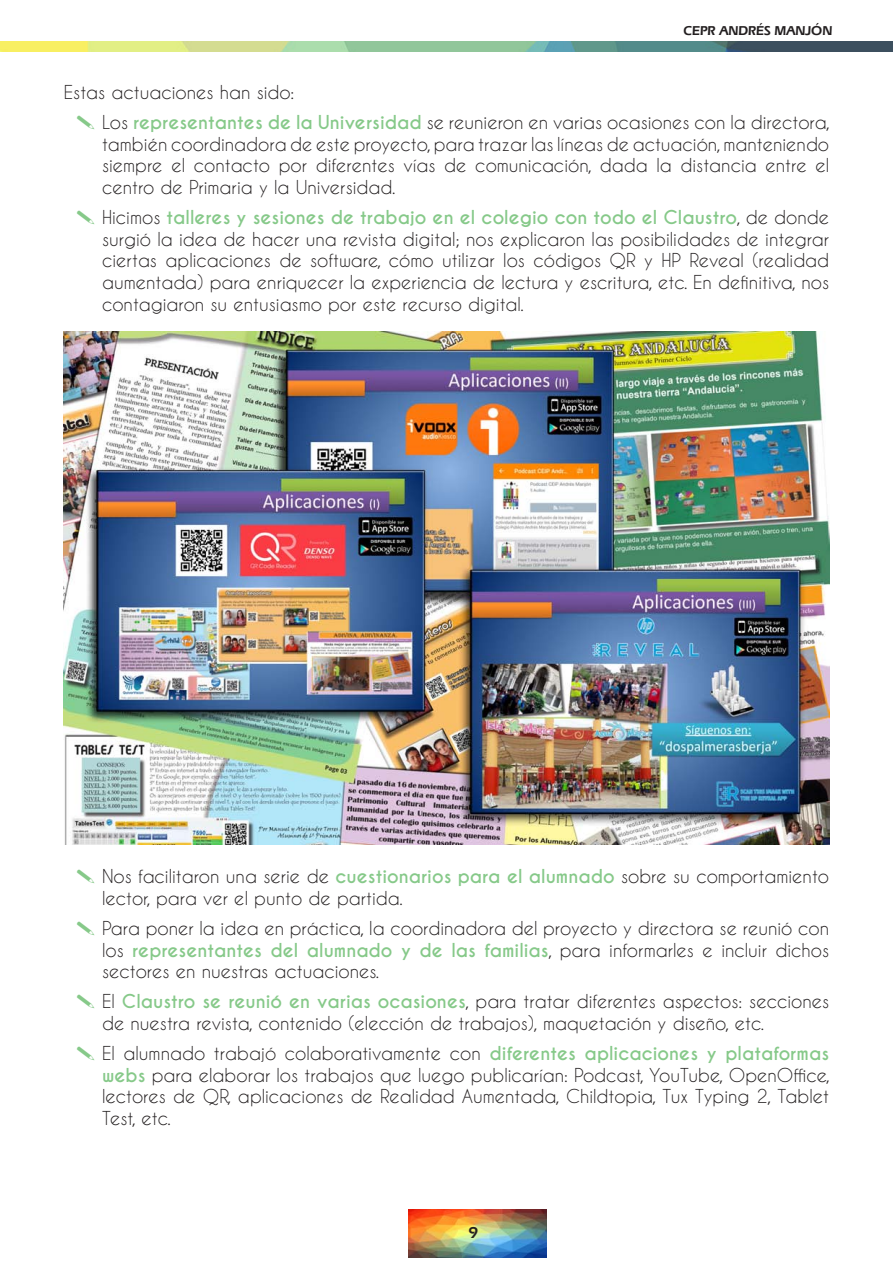
<style>
.page{position:relative;width:893px;height:1263px;background:#fff}
.page>*{position:absolute;margin:0;border:0;box-sizing:border-box;transform-origin:0 0}
.Párrafo{font:18px/21.6px "Caviar Dreams";color:#231f20;text-align:justify}
.t1{font:600 16.5px "Eras IT Cby BT";color:#231f20}
.t2{font:600 13.5px "Eras IT Cby BT";color:#231f20}
.s1{font-weight:700;color:#86c989}
</style>
<div class="page">
<img style="left:408px;top:1210px;width:138px;height:47px">
<img style="left:0;top:42px;width:893px;height:10px">
<img style="left:64px;top:331px;width:765px;height:514px">
<p class="t2" style="left:684px;top:22px;width:150px">CEPR ANDRÉS MANJÓN</p>
<p class="Párrafo" style="left:64px;top:81px;width:232px">Estas actuaciones han sido:</p>
<p class="Párrafo" style="left:102px;top:111px;width:729px">Los <span class="s1">representantes de la Universidad</span> se reunieron en varias ocasiones con la directora, también coordinadora de este proyecto, para trazar las líneas de actuación, manteniendo siempre el contacto por diferentes vías de comunicación, dada la distancia entre el centro de Primaria y la Universidad.</p>
<p class="Párrafo" style="left:102px;top:206px;width:729px">Hicimos <span class="s1">talleres y sesiones de trabajo en el colegio con todo el Claustro</span>, de donde surgió la idea de hacer una revista digital; nos explicaron las posibilidades de integrar ciertas aplicaciones de software, cómo utilizar los códigos QR y HP Reveal (realidad aumentada) para enriquecer la experiencia de lectura y escritura, etc. En definitiva, nos contagiaron su entusiasmo por este recurso digital.</p>
<p class="Párrafo" style="left:102px;top:865px;width:729px">Nos facilitaron una serie de <span class="s1">cuestionarios para el alumnado</span> sobre su comportamiento lector, para ver el punto de partida.</p>
<p class="Párrafo" style="left:102px;top:917px;width:729px">Para poner la idea en práctica, la coordinadora del proyecto y directora se reunió con los <span class="s1">representantes del alumnado y de las familias</span>, para informarles e incluir dichos sectores en nuestras actuaciones.</p>
<p class="Párrafo" style="left:102px;top:990px;width:729px">El <span class="s1">Claustro se reunió en varias ocasiones</span>, para tratar diferentes aspectos: secciones de nuestra revista, contenido (elección de trabajos), maquetación y diseño, etc.</p>
<p class="Párrafo" style="left:102px;top:1042px;width:729px">El alumnado trabajó colaborativamente con <span class="s1">diferentes aplicaciones y plataformas webs</span> para elaborar los trabajos que luego publicarían: Podcast, YouTube, OpenOffice, lectores de QR, aplicaciones de Realidad Aumentada, Childtopia, Tux Typing 2, Tablet Test, etc.</p>
<p class="t1" style="left:469px;top:1222px;width:11px">9</p>
</div>
